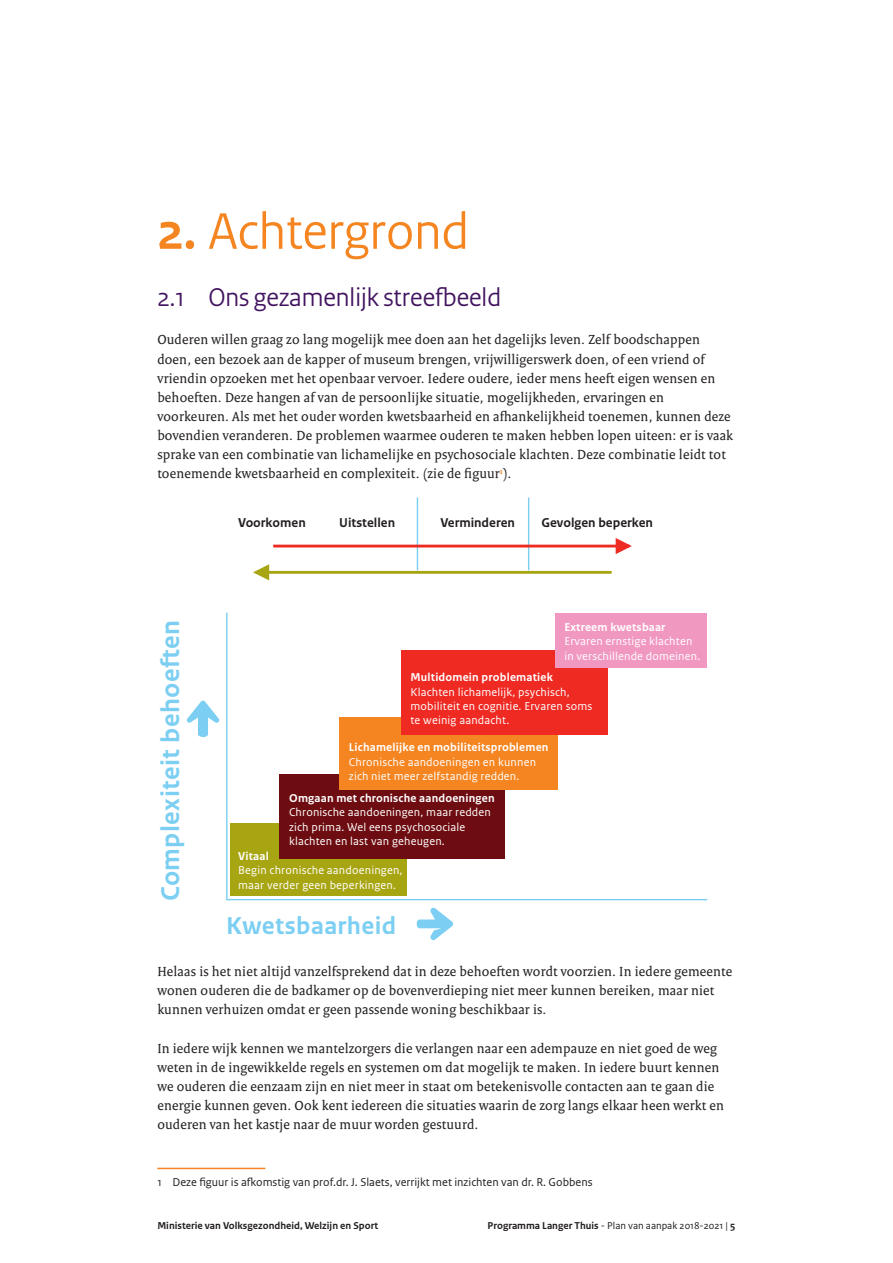
<style>
.page{position:relative;width:893px;height:1263px;background:#fff}
.page>*{position:absolute;margin:0;border:0;box-sizing:border-box;transform-origin:0 0}
.vws_04_-_Kop_niveau{font:54px "Rijksoverheid Sans Heading";color:#f58520}
.vws_07_-_Tussenkop_e{font:27px "Rijksoverheid Sans Heading";color:#42145f}
.vws_19_-_Kader_plat{font:700 27px "Rijksoverheid Sans Text";letter-spacing:.015em;color:#7ccff2}
.vws_19_-_Kader_plat-2{font:700 25.65px "Rijksoverheid Sans Text";letter-spacing:.015em;color:#7ccff2}
.vws_11_-_Plat{font:14.25px/19.2px "Rijksoverheid Serif";letter-spacing:.015em;color:#231f20}
.vws_24_-_Voetnoot{font:700 13.5px "Rijksoverheid Sans Text";color:#231f20}
.vws_19_-_Kader_plat-3{font:12px/14.2px "Rijksoverheid Sans Text";letter-spacing:.015em;color:#fff}
.vws_24_-_Voetnoot-2{font:12px "Rijksoverheid Sans Text";color:#231f20}
.vws_19_-_Kader_plat-4{font:700 12px "Rijksoverheid Sans Text";letter-spacing:.015em;color:#fff}
.t1{font:10.5px "Rijksoverheid Sans Text";color:#231f20}
.t2{font:700 10.5px "Rijksoverheid Sans Text";color:#231f20}
.s1{font-weight:700}
</style>
<div class="page">
<hr style="left:157px;top:1168px;width:108px;height:1px;background:#f58520">
<hr style="left:528px;top:497px;width:1px;height:73px;background:#7ccff2">
<hr style="left:417px;top:497px;width:1px;height:73px;background:#7ccff2">
<div style="left:230px;top:823px;width:177px;height:73px;background:#a8a513"></div>
<div style="left:279px;top:775px;width:226px;height:84px;background:#6e0d11"></div>
<div style="left:339px;top:717px;width:219px;height:72px;background:#f58520"></div>
<div style="left:401px;top:650px;width:206px;height:85px;background:#ee2a23"></div>
<div style="left:556px;top:613px;width:151px;height:54px;background:#f198c1"></div>
<hr style="left:226px;top:613px;width:1px;height:286px;background:#7ccff2">
<hr style="left:226px;top:899px;width:481px;height:1px;background:#7ccff2">
<hr style="left:273px;top:545px;width:356px;height:2px;background:#ee2a23">
<svg style="left:616px;top:538px;width:16px;height:16px"></svg>
<hr style="left:256px;top:571px;width:356px;height:3px;background:#a8a513">
<svg style="left:253px;top:564px;width:16px;height:16px"></svg>
<svg style="left:417px;top:907px;width:36px;height:33px"></svg>
<svg style="left:187px;top:700px;width:32px;height:37px"></svg>
<p class="vws_04_-_Kop_niveau" style="left:157px;top:200px;width:313px"><span class="s1">2.</span> Achtergrond</p>
<p class="vws_07_-_Tussenkop_e" style="left:157px;top:282px;width:345px">2.1 Ons gezamenlijk streefbeeld</p>
<p class="vws_11_-_Plat" style="left:157px;top:330px;width:577px">Ouderen willen graag zo lang mogelijk mee doen aan het dagelijks leven. Zelf boodschappen doen, een bezoek aan de kapper of museum brengen, vrijwilligerswerk doen, of een vriend of vriendin opzoeken met het openbaar vervoer. Iedere oudere, ieder mens heeft eigen wensen en behoeften. Deze hangen af van de persoonlijke situatie, mogelijkheden, ervaringen en voorkeuren. Als met het ouder worden kwetsbaarheid en afhankelijkheid toenemen, kunnen deze bovendien veranderen. De problemen waarmee ouderen te maken hebben lopen uiteen: er is vaak sprake van een combinatie van lichamelijke en psychosociale klachten. Deze combinatie leidt tot toenemende kwetsbaarheid en complexiteit. (zie de figuur<sup>1</sup>).</p>
<p class="vws_19_-_Kader_plat" style="left:155px;top:901px;width:282px;rotate:-90deg">Complexiteit behoeften</p>
<p class="vws_24_-_Voetnoot" style="left:238px;top:515px;width:69px">Voorkomen</p>
<p class="vws_24_-_Voetnoot" style="left:339px;top:515px;width:57px">Uitstellen</p>
<p class="vws_24_-_Voetnoot" style="left:440px;top:515px;width:76px">Verminderen</p>
<p class="vws_24_-_Voetnoot" style="left:541px;top:515px;width:113px">Gevolgen beperken</p>
<p class="vws_19_-_Kader_plat-4" style="left:564px;top:620px;width:103px">Extreem kwetsbaar</p>
<p class="vws_19_-_Kader_plat-3" style="left:564px;top:634px;width:130px">Ervaren ernstige klachten</p>
<p class="vws_19_-_Kader_plat-3" style="left:564px;top:649px;width:137px">in verschillende domeinen.</p>
<p class="vws_19_-_Kader_plat-4" style="left:410px;top:671px;width:144px">Multidomein problematiek</p>
<p class="vws_19_-_Kader_plat-3" style="left:410px;top:685px;width:183px">Klachten lichamelijk, psychisch, mobiliteit en cognitie. Ervaren soms te weinig aandacht.</p>
<p class="vws_19_-_Kader_plat-3" style="left:349px;top:740px;width:201px"><span class="s1">Lichamelijke en mobiliteitsproblemen<br></span>Chronische aandoeningen en kunnen zich niet meer zelfstandig redden.</p>
<p class="vws_19_-_Kader_plat-3" style="left:289px;top:791px;width:207px"><span class="s1">Omgaan met chronische aandoeningen </span>Chronische aandoeningen, maar redden zich prima. Wel eens psychosociale klachten en last van geheugen.</p>
<p class="vws_19_-_Kader_plat-4" style="left:238px;top:849px;width:32px">Vitaal</p>
<p class="vws_19_-_Kader_plat-3" style="left:238px;top:863px;width:166px">Begin chronische aandoeningen, maar verder geen beperkingen.</p>
<p class="vws_19_-_Kader_plat-2" style="left:226px;top:911px;width:172px">Kwetsbaarheid</p>
<p class="vws_11_-_Plat" style="left:157px;top:962px;width:576px">Helaas is het niet altijd vanzelfsprekend dat in deze behoeften wordt voorzien. In iedere gemeente wonen ouderen die de badkamer op de bovenverdieping niet meer kunnen bereiken, maar niet kunnen verhuizen omdat er geen passende woning beschikbaar is.</p>
<p class="vws_11_-_Plat" style="left:157px;top:1038px;width:568px">In iedere wijk kennen we mantelzorgers die verlangen naar een adempauze en niet goed de weg weten in de ingewikkelde regels en systemen om dat mogelijk te maken. In iedere buurt kennen we ouderen die eenzaam zijn en niet meer in staat om betekenisvolle contacten aan te gaan die energie kunnen geven. Ook kent iedereen die situaties waarin de zorg langs elkaar heen werkt en ouderen van het kastje naar de muur worden gestuurd.</p>
<p class="vws_24_-_Voetnoot-2" style="left:157px;top:1176px;width:437px">1 Deze figuur is afkomstig van prof.dr. J. Slaets, verrijkt met inzichten van dr. R. Gobbens</p>
<p class="t2" style="left:157px;top:1219px;width:222px">Ministerie van Volksgezondheid, Welzijn en Sport</p>
<p class="t1" style="left:488px;top:1219px;width:250px"><span class="s1">Programma Langer Thuis</span> - Plan van aanpak 2018-2021 | <span class="s1">5</span></p>
</div>
